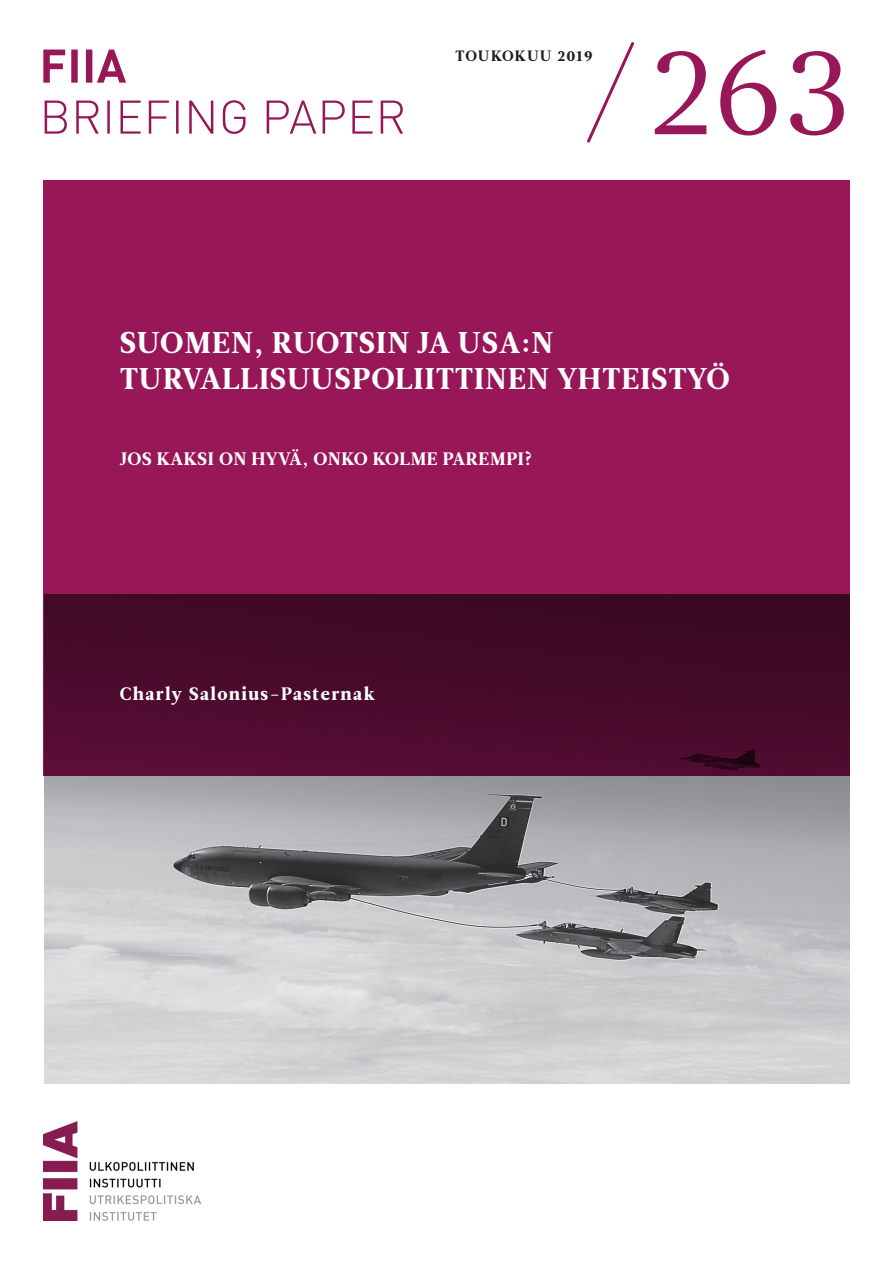
<style>
.page{position:relative;width:893px;height:1263px;background:#fff}
.page>*{position:absolute;margin:0;border:0;box-sizing:border-box;transform-origin:0 0}
.Numero__kansi{font:126px "Leitura News Roman 1";color:#971758}
.Kannen_pääotsikko{font:30px/36px "Leitura News Roman 4";letter-spacing:.035em;color:#fff}
.Kannen_alaotsikko{font:18px "Leitura News Roman 4";letter-spacing:.035em;color:#fff}
.Kirjoittajat{font:18px "Leitura News Roman 4";letter-spacing:.08em;color:#fff}
.t1{font:15px "Leitura News Roman 4";letter-spacing:.08em;color:#231f20}
</style>
<div class="page">
<svg style="left:45px;top:100px;width:358px;height:34px"></svg>
<svg style="left:43px;top:50px;width:83px;height:33px"></svg>
<img style="left:44px;top:1121px;width:157px;height:99px">
<img style="left:44px;top:775px;width:806px;height:308px">
<svg style="left:43px;top:180px;width:807px;height:595px;background:#7e134a"></svg>
<svg style="left:587px;top:42px;width:47px;height:101px"></svg>
<p class="t1" style="left:455px;top:47px;width:139px">TOUKOKUU 2019</p>
<p class="Numero__kansi" style="left:648px;top:17px;width:204px">263</p>
<p class="Kannen_pääotsikko" style="left:120px;top:325px;width:611px">SUOMEN, RUOTSIN JA USA:N<br>TURVALLISUUSPOLIITTINEN YHTEISTYÖ</p>
<p class="Kannen_alaotsikko" style="left:120px;top:448px;width:414px">JOS KAKSI ON HYVÄ, ONKO KOLME PAREMPI?</p>
<p class="Kirjoittajat" style="left:120px;top:683px;width:256px">Charly Salonius-Pasternak</p>
</div>
